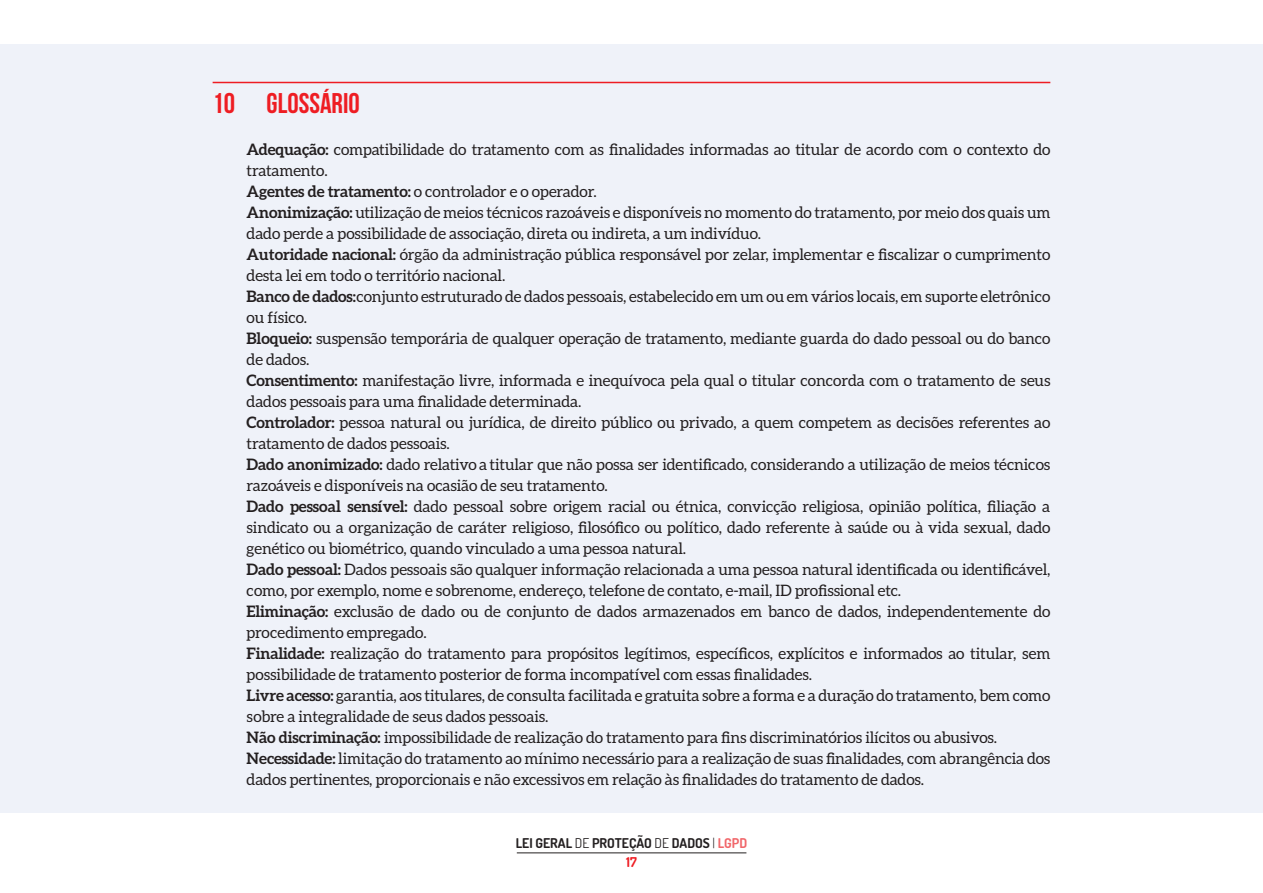
<style>
.page{position:relative;width:1263px;height:893px;background:#fff}
.page>*{position:absolute;margin:0;border:0;box-sizing:border-box;transform-origin:0 0}
.t1{font:700 28.5px "Bebas Neue";color:#ee1d23}
._01__Texto___PRINCIP{font:15.75px/21px "Aleo";letter-spacing:-.01em;color:#231f20}
.t2{font:700 13.5px "Dosis";color:#231f20}
.t3{font:700 13.5px "Dosis";color:#ee1d23}
.s1{font-weight:700}
.s2{font-weight:400}
.s3{font-weight:300}
.s4{color:#f1666a}
</style>
<div class="page">
<hr style="left:517px;top:853px;width:229px;height:1px;background:#231f20">
<div style="left:0;top:44px;width:1263px;height:768px;background:#eff2f9"></div>
<hr style="left:213px;top:82px;width:837px;height:1px;background:#ee1d23">
<p class="t1" style="left:213px;top:88px;width:149px">10 GLOSSÁRIO</p>
<p class="_01__Texto___PRINCIP" style="left:247px;top:139px;width:805px"><span class="s1">Adequação:</span> compatibilidade do tratamento com as finalidades informadas ao titular de acordo com o contexto do tratamento.</p>
<p class="_01__Texto___PRINCIP" style="left:247px;top:181px;width:352px"><span class="s1">Agentes de tratamento:</span> o controlador e o operador.</p>
<p class="_01__Texto___PRINCIP" style="left:247px;top:202px;width:805px"><span class="s1">Anonimização:</span> utilização de meios técnicos razoáveis e disponíveis no momento do tratamento, por meio dos quais um dado perde a possibilidade de associação, direta ou indireta, a um indivíduo.</p>
<p class="_01__Texto___PRINCIP" style="left:247px;top:244px;width:805px"><span class="s1">Autoridade nacional:</span> órgão da administração pública responsável por zelar, implementar e fiscalizar o cumprimento desta lei em todo o território nacional.</p>
<p class="_01__Texto___PRINCIP" style="left:247px;top:286px;width:805px"><span class="s1">Banco de dados:</span> conjunto estruturado de dados pessoais, estabelecido em um ou em vários locais, em suporte eletrônico ou físico.</p>
<p class="_01__Texto___PRINCIP" style="left:247px;top:328px;width:805px"><span class="s1">Bloqueio:</span> suspensão temporária de qualquer operação de tratamento, mediante guarda do dado pessoal ou do banco de dados.</p>
<p class="_01__Texto___PRINCIP" style="left:247px;top:370px;width:805px"><span class="s1">Consentimento:</span> manifestação livre, informada e inequívoca pela qual o titular concorda com o tratamento de seus dados pessoais para uma finalidade determinada.</p>
<p class="_01__Texto___PRINCIP" style="left:247px;top:412px;width:805px"><span class="s1">Controlador:</span> pessoa natural ou jurídica, de direito público ou privado, a quem competem as decisões referentes ao tratamento de dados pessoais.</p>
<p class="_01__Texto___PRINCIP" style="left:247px;top:454px;width:805px"><span class="s1">Dado anonimizado:</span> dado relativo a titular que não possa ser identificado, considerando a utilização de meios técnicos razoáveis e disponíveis na ocasião de seu tratamento.</p>
<p class="_01__Texto___PRINCIP" style="left:247px;top:496px;width:805px;text-align:justify"><span class="s1">Dado pessoal sensível:</span> dado pessoal sobre origem racial ou étnica, convicção religiosa, opinião política, filiação a sindicato ou a organização de caráter religioso, filosófico ou político, dado referente à saúde ou à vida sexual, dado genético ou biométrico, quando vinculado a uma pessoa natural.</p>
<p class="_01__Texto___PRINCIP" style="left:247px;top:559px;width:805px"><span class="s1">Dado pessoal:</span> Dados pessoais são qualquer informação relacionada a uma pessoa natural identificada ou identificável, como, por exemplo, nome e sobrenome, endereço, telefone de contato, e-mail, ID profissional etc.</p>
<p class="_01__Texto___PRINCIP" style="left:247px;top:601px;width:805px"><span class="s1">Eliminação:</span> exclusão de dado ou de conjunto de dados armazenados em banco de dados, independentemente do procedimento empregado.</p>
<p class="_01__Texto___PRINCIP" style="left:247px;top:643px;width:805px"><span class="s1">Finalidade:</span> realização do tratamento para propósitos legítimos, específicos, explícitos e informados ao titular, sem possibilidade de tratamento posterior de forma incompatível com essas finalidades.</p>
<p class="_01__Texto___PRINCIP" style="left:247px;top:685px;width:805px"><span class="s1">Livre acesso:</span> garantia, aos titulares, de consulta facilitada e gratuita sobre a forma e a duração do tratamento, bem como sobre a integralidade de seus dados pessoais.</p>
<p class="_01__Texto___PRINCIP" style="left:247px;top:727px;width:752px"><span class="s1">Não discriminação:</span> impossibilidade de realização do tratamento para fins discriminatórios ilícitos ou abusivos.</p>
<p class="_01__Texto___PRINCIP" style="left:247px;top:748px;width:805px"><span class="s1">Necessidade:</span> limitação do tratamento ao mínimo necessário para a realização de suas finalidades, com abrangência dos dados pertinentes, proporcionais e não excessivos em relação às finalidades do tratamento de dados.</p>
<p class="t2" style="left:516px;top:835px;width:233px">LEI GERAL <span class="s2">DE</span> PROTEÇÃO <span class="s2">DE</span> DADOS <span class="s3">|</span> <span class="s4">LGPD</span></p>
<p class="t3" style="left:626px;top:853px;width:12px">17</p>
</div>
